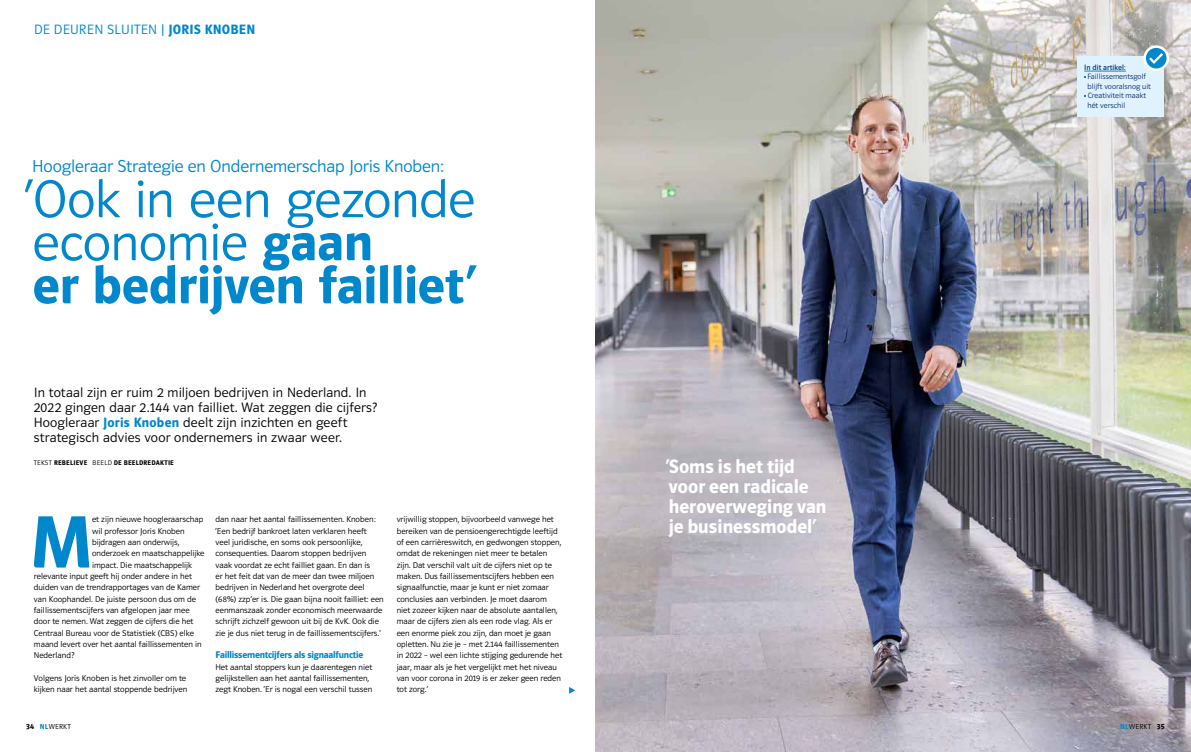
<style>
.page{position:relative;width:1191px;height:752px;background:#fff}
.page>*{position:absolute;margin:0;border:0;box-sizing:border-box;transform-origin:0 0}
.t1{font:700 76.5px "UWV Sans 2010";color:#0087cc}
.t2{font:300 55px/43px "UWV Sans 2010";letter-spacing:-.005em;color:#0087cc}
.t3{font:700 20px/20px "UWV Sans 2010";color:#fff}
.t4{font:300 18px "UWV Sans 2010";letter-spacing:-.005em;color:#0087cc}
.t5{font:300 14px/15px "UWV Sans 2010";letter-spacing:.01em;color:#000}
.t6{font:300 14px "UWV Sans 2010";letter-spacing:.02em;color:#0087cc}
.t7{font:700 10px "UWV Sans 2010";letter-spacing:-.02em;color:#0087cc}
.t8{font:300 8.7px/11.3px "UWV Sans 2010";color:#000}
.t9{font:300 8px/9.6px "UWV Sans 2010";color:#113274}
.t10{font:8px "UWV Sans 2010";color:#113274}
.t11{font:300 7.5px "UWV Sans 2010";letter-spacing:.025em;color:#000}
.t12{font:700 7px "UWV Sans 2010";letter-spacing:.03em;color:#000}
.s1{font-weight:700}
.s2{font-weight:700;color:#0087cc}
.s3{font-weight:300}
.s4{font-weight:700;font-size:8px}
</style>
<div class="page">
<img style="left:595px;top:0;width:596px;height:751px">
<svg style="left:569px;top:687px;width:6px;height:6px"></svg>
<div style="left:1077px;top:56px;width:87px;height:61px;background:#dff2fd"></div>
<hr style="left:1084px;top:71px;width:41px;height:1px;background:#0087cc">
<svg style="left:1143px;top:45px;width:26px;height:26px"></svg>
<h3 class="t6" style="left:34px;top:22px;width:223px">DE DEUREN SLUITEN | <span class="s1">JORIS KNOBEN</span></h3>
<h3 class="t4" style="left:32px;top:157px;width:413px">Hoogleraar Strategie en Ondernemerschap Joris Knoben:</h3>
<h2 class="t2" style="left:25px;top:178px;width:452px">‘Ook in een gezonde economie <span class="s1">gaan<br>er bedrijven failliet’</span></h2>
<h3 class="t5" style="left:34px;top:385px;width:345px">In totaal zijn er ruim 2 miljoen bedrijven in Nederland. In 2022 gingen daar 2.144 van failliet. Wat zeggen die cijfers?<br>Hoogleraar <span class="s2">Joris Knoben</span> deelt zijn inzichten en geeft strategisch advies voor ondernemers in zwaar weer.</h3>
<p class="t12" style="left:34px;top:459px;width:142px"><span class="s3">TEKST</span> REBELIEVE <span class="s3">BEELD</span> DE BEELDREDAKTIE</p>
<h1 class="t1" style="left:30px;top:501px;width:63px">M</h1>
<p class="t8" style="left:92px;top:513px;width:113px">et zijn nieuwe hoogleraarschap</p>
<p class="t8" style="left:92px;top:524px;width:94px">wil professor Joris Knoben</p>
<p class="t8" style="left:92px;top:536px;width:89px">bijdragen aan onderwijs,</p>
<p class="t8" style="left:92px;top:547px;width:114px">onderzoek en maatschappelijke</p>
<p class="t8" style="left:92px;top:558px;width:101px">impact. Die maatschappelijk</p>
<p class="t8" style="left:34px;top:570px;width:160px">relevante input geeft hij onder andere in het</p>
<p class="t8" style="left:34px;top:581px;width:168px">duiden van de trendrapportages van de Kamer</p>
<p class="t8" style="left:34px;top:592px;width:164px">van Koophandel. De juiste persoon dus om de</p>
<p class="t8" style="left:34px;top:604px;width:157px">faillissementscijfers van afgelopen jaar mee</p>
<p class="t8" style="left:34px;top:615px;width:161px">door te nemen. Wat zeggen de cijfers die het</p>
<p class="t8" style="left:34px;top:627px;width:162px">Centraal Bureau voor de Statistiek (CBS) elke</p>
<p class="t8" style="left:34px;top:638px;width:169px">maand levert over het aantal faillissementen in</p>
<p class="t8" style="left:34px;top:649px;width:42px">Nederland?</p>
<p class="t8" style="left:34px;top:672px;width:155px">Volgens Joris Knoben is het zinvoller om te kijken naar het aantal stoppende bedrijven</p>
<p class="t8" style="left:215px;top:513px;width:170px">dan naar het aantal faillissementen. Knoben: ‘Een bedrijf bankroet laten verklaren heeft<br>veel juridische, en soms ook persoonlijke, consequenties. Daarom stoppen bedrijven vaak voordat ze echt failliet gaan. En dan is<br>er het feit dat van de meer dan twee miljoen bedrijven in Nederland het overgrote deel (68%) zzp’er is. Die gaan bijna nooit failliet: een eenmanszaak zonder economisch meerwaarde schrijft zichzelf gewoon uit bij de KvK. Ook die zie je dus niet terug in de faillissementscijfers.’</p>
<p class="t7" style="left:215px;top:649px;width:149px">Faillissementcijfers als signaalfunctie</p>
<p class="t8" style="left:215px;top:661px;width:158px">Het aantal stoppers kun je daarentegen niet gelijkstellen aan het aantal faillissementen, zegt Knoben. ‘Er is nogal een verschil tussen</p>
<p class="t8" style="left:397px;top:513px;width:167px">vrijwillig stoppen, bijvoorbeeld vanwege het bereiken van de pensioengerechtigde leeftijd of een carrièreswitch, en gedwongen stoppen, omdat de rekeningen niet meer te betalen zijn. Dat verschil valt uit de cijfers niet op te maken. Dus faillissementscijfers hebben een signaalfunctie, maar je kunt er niet zomaar conclusies aan verbinden. Je moet daarom niet zozeer kijken naar de absolute aantallen, maar de cijfers zien als een rode vlag. Als er een enorme piek zou zijn, dan moet je gaan opletten. Nu zie je – met 2.144 faillissementen in 2022 – wel een lichte stijging gedurende het jaar, maar als je het vergelijkt met het niveau van voor corona in 2019 is er zeker geen reden tot zorg.’</p>
<h3 class="t3" style="left:665px;top:456px;width:162px">‘Soms is het tijd voor een radicale heroverweging van je businessmodel’</h3>
<p class="t10" style="left:1084px;top:63px;width:43px">In dit artikel:</p>
<p class="t9" style="left:1087px;top:72px;width:65px">Faillissementsgolf blijft vooralsnog uit<br>Creativiteit maakt hét verschil</p>
<p class="t11" style="left:26px;top:722px;width:46px"><span class="s4">34</span> <span class="s2">NL</span> WERKT</p>
<p class="t11" style="left:1120px;top:722px;width:46px"><span class="s2">NL</span> WERKT <span class="s4">35</span></p>
</div>
